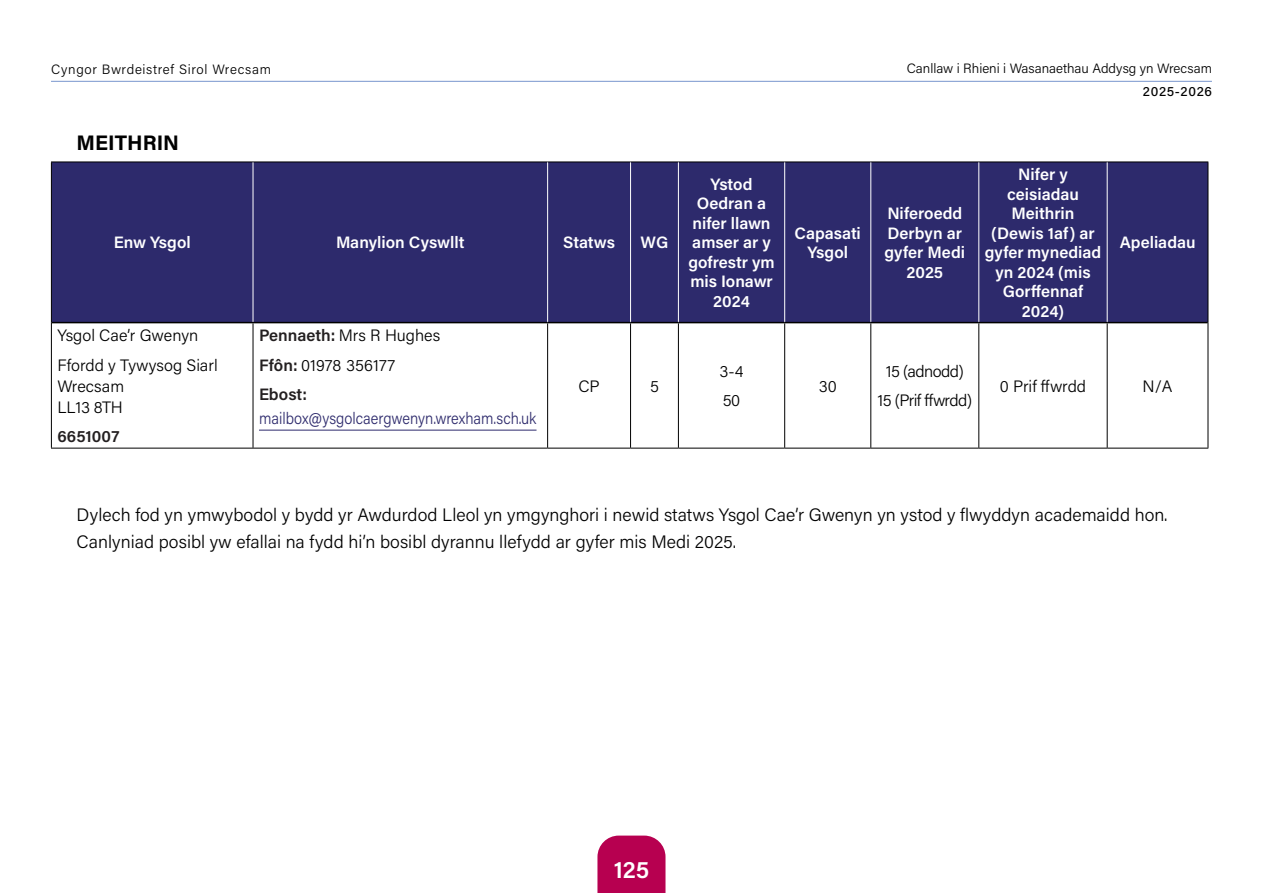
<style>
.page{position:relative;width:1263px;height:893px;background:#fff}
.page>*{position:absolute;margin:0;border:0;box-sizing:border-box;transform-origin:0 0}
.t1{font:600 24px "Acumin Pro";color:#fff}
.t2{font:700 21px "Acumin Pro";color:#000}
.t3{font:300 18px/27px "Acumin Pro";color:#000}
.TABLE_HEADER{font:600 16.5px/19.5px "Acumin Pro";color:#fff;text-align:center}
.TABLE_BODY{font:300 16.5px/21px "Acumin Pro";color:#000}
.TABLE_BODY-2{font:300 16.5px/24px "Acumin Pro";color:#2d2a6c;scale:.9 1}
.TABLE_BODY_CENTRED{font:300 16.5px "Acumin Pro";letter-spacing:-.035em;color:#000}
.TABLE_BODY_CENTRED-2{font:300 16.5px "Acumin Pro";letter-spacing:-.005em;color:#000}
.TABLE_BODY-3{font:600 16.5px "Acumin Pro";letter-spacing:.005em;color:#231f20}
.t4{font:300 13.5px "Acumin Pro";letter-spacing:.005em;color:#000}
.t5{font:300 13.5px "Acumin Pro";letter-spacing:.05em;color:#000}
.t6{font:500 13.5px "Acumin Pro";letter-spacing:.05em;color:#000}
.s1{font-weight:600;color:#231f20}
</style>
<div class="page">
<div style="left:597px;top:836px;width:68px;height:57px;background:#b70050"></div>
<hr style="left:51px;top:81px;width:1161px;height:1px;background:#87a1d3">
<div style="left:52px;top:163px;width:1155px;height:159px;background:#2d2a6c"></div>
<hr style="left:51px;top:162px;width:202px;height:1px;background:#000">
<hr style="left:51px;top:162px;width:1px;height:161px;background:#000">
<hr style="left:253px;top:162px;width:295px;height:1px;background:#000">
<hr style="left:548px;top:162px;width:82px;height:1px;background:#000">
<hr style="left:630px;top:162px;width:48px;height:1px;background:#000">
<hr style="left:678px;top:162px;width:107px;height:1px;background:#000">
<hr style="left:785px;top:162px;width:86px;height:1px;background:#000">
<hr style="left:871px;top:162px;width:108px;height:1px;background:#000">
<hr style="left:979px;top:162px;width:128px;height:1px;background:#000">
<hr style="left:1107px;top:162px;width:101px;height:1px;background:#000">
<hr style="left:1207px;top:162px;width:1px;height:161px;background:#000">
<hr style="left:52px;top:322px;width:201px;height:1px;background:#000">
<hr style="left:253px;top:322px;width:295px;height:1px;background:#000">
<hr style="left:548px;top:322px;width:82px;height:1px;background:#000">
<hr style="left:630px;top:322px;width:48px;height:1px;background:#000">
<hr style="left:678px;top:322px;width:107px;height:1px;background:#000">
<hr style="left:785px;top:322px;width:86px;height:1px;background:#000">
<hr style="left:871px;top:322px;width:108px;height:1px;background:#000">
<hr style="left:979px;top:322px;width:128px;height:1px;background:#000">
<hr style="left:1107px;top:322px;width:100px;height:1px;background:#000">
<hr style="left:253px;top:162px;width:1px;height:160px;background:#fff">
<hr style="left:547px;top:162px;width:1px;height:160px;background:#fff">
<hr style="left:630px;top:162px;width:1px;height:160px;background:#fff">
<hr style="left:678px;top:162px;width:1px;height:160px;background:#fff">
<hr style="left:784px;top:162px;width:1px;height:160px;background:#fff">
<hr style="left:870px;top:162px;width:1px;height:160px;background:#fff">
<hr style="left:978px;top:162px;width:1px;height:160px;background:#fff">
<hr style="left:1107px;top:162px;width:1px;height:160px;background:#fff">
<hr style="left:51px;top:323px;width:1px;height:125px;background:#000">
<hr style="left:253px;top:323px;width:1px;height:125px;background:#000">
<hr style="left:547px;top:323px;width:1px;height:125px;background:#000">
<hr style="left:630px;top:323px;width:1px;height:125px;background:#000">
<hr style="left:678px;top:323px;width:1px;height:125px;background:#000">
<hr style="left:784px;top:323px;width:1px;height:125px;background:#000">
<hr style="left:870px;top:323px;width:1px;height:125px;background:#000">
<hr style="left:978px;top:323px;width:1px;height:125px;background:#000">
<hr style="left:1107px;top:323px;width:1px;height:125px;background:#000">
<hr style="left:1207px;top:323px;width:1px;height:125px;background:#000">
<hr style="left:51px;top:448px;width:202px;height:1px;background:#000">
<hr style="left:253px;top:448px;width:295px;height:1px;background:#000">
<hr style="left:548px;top:448px;width:82px;height:1px;background:#000">
<hr style="left:630px;top:448px;width:48px;height:1px;background:#000">
<hr style="left:678px;top:448px;width:107px;height:1px;background:#000">
<hr style="left:785px;top:448px;width:86px;height:1px;background:#000">
<hr style="left:871px;top:448px;width:108px;height:1px;background:#000">
<hr style="left:979px;top:448px;width:128px;height:1px;background:#000">
<hr style="left:1107px;top:448px;width:101px;height:1px;background:#000">
<hr style="left:259px;top:430px;width:277px;height:1px;background:#2d2a6c">
<p class="t5" style="left:51px;top:60px;width:222px">Cyngor Bwrdeistref Sirol Wrecsam</p>
<p class="t4" style="left:907px;top:59px;width:307px">Canllaw i Rhieni i Wasanaethau Addysg yn Wrecsam</p>
<h3 class="t2" style="left:77px;top:128px;width:104px">MEITHRIN</h3>
<p class="TABLE_HEADER" style="left:114px;top:232px;width:79px">Enw Ysgol</p>
<p class="TABLE_HEADER" style="left:336px;top:232px;width:130px">Manylion Cyswllt</p>
<p class="TABLE_HEADER" style="left:563px;top:232px;width:53px">Statws</p>
<p class="TABLE_HEADER" style="left:641px;top:232px;width:29px">WG</p>
<p class="TABLE_BODY" style="left:57px;top:324px;width:143px">Ysgol Cae’r Gwenyn</p>
<p class="TABLE_BODY" style="left:57px;top:354px;width:162px">Ffordd y Tywysog Siarl<br>Wrecsam<br>LL13 8TH</p>
<p class="TABLE_BODY-3" style="left:57px;top:425px;width:63px">6651007</p>
<p class="TABLE_BODY" style="left:259px;top:324px;width:183px"><span class="s1">Pennaeth:</span> Mrs R Hughes</p>
<p class="TABLE_BODY" style="left:259px;top:354px;width:138px"><span class="s1">Ffôn:</span> 01978 356177</p>
<p class="TABLE_BODY-2" style="left:259px;top:382px;width:310px"><span class="s1">Ebost: </span>mailbox@ysgolcaergwenyn.wrexham.sch.uk</p>
<p class="TABLE_BODY_CENTRED" style="left:578px;top:374px;width:23px">CP</p>
<p class="TABLE_BODY_CENTRED" style="left:650px;top:374px;width:10px">5</p>
<p class="TABLE_HEADER" style="left:688px;top:174px;width:88px">Ystod<br>Oedran a nifer llawn amser ar y gofrestr ym mis Ionawr<br>2024</p>
<p class="TABLE_BODY_CENTRED" style="left:719px;top:360px;width:25px">3-4</p>
<p class="TABLE_BODY_CENTRED" style="left:723px;top:389px;width:19px">50</p>
<p class="t6" style="left:1143px;top:82px;width:71px">2025-2026</p>
<p class="TABLE_HEADER" style="left:795px;top:222px;width:68px">Capasati<br>Ysgol</p>
<p class="TABLE_BODY_CENTRED" style="left:819px;top:374px;width:20px">30</p>
<p class="TABLE_HEADER" style="left:884px;top:203px;width:82px">Niferoedd<br>Derbyn ar gyfer Medi<br>2025</p>
<p class="TABLE_HEADER" style="left:985px;top:164px;width:118px">Nifer y ceisiadau<br>Meithrin (Dewis 1af) ar gyfer mynediad yn 2024 (mis<br>Gorffennaf<br>2024)</p>
<p class="TABLE_HEADER" style="left:1120px;top:232px;width:77px">Apeliadau</p>
<p class="TABLE_BODY_CENTRED" style="left:886px;top:360px;width:79px">15 (adnodd)</p>
<p class="TABLE_BODY_CENTRED" style="left:877px;top:389px;width:96px">15 (Prif ffwrdd)</p>
<p class="TABLE_BODY_CENTRED-2" style="left:1000px;top:374px;width:88px">0 Prif ffwrdd</p>
<p class="TABLE_BODY_CENTRED" style="left:1142px;top:374px;width:32px">N/A</p>
<p class="t3" style="left:77px;top:501px;width:1092px">Dylech fod yn ymwybodol y bydd yr Awdurdod Lleol yn ymgynghori i newid statws Ysgol Cae’r Gwenyn yn ystod y flwyddyn academaidd hon.<br>Canlyniad posibl yw efallai na fydd hi’n bosibl dyrannu llefydd ar gyfer mis Medi 2025.</p>
<h1 class="t1" style="left:614px;top:853px;width:37px">125</h1>
</div>
